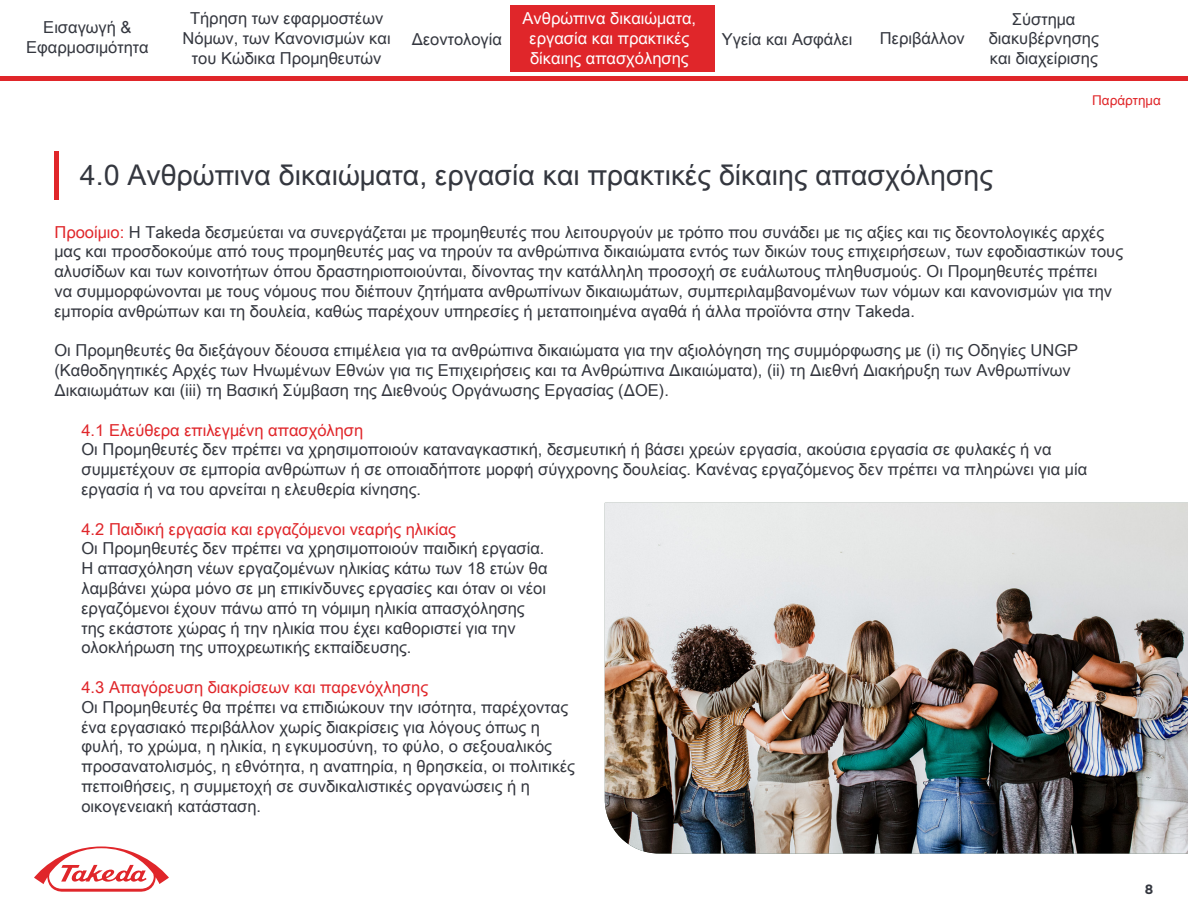
<style>
.page{position:relative;width:1188px;height:918px;background:#fff}
.page>*{position:absolute;margin:0;border:0;box-sizing:border-box;transform-origin:0 0}
.t1{font:28.5px "Arial Unicode MS";color:#34373f}
.t2{font:16.5px/19.8px "Arial Unicode MS";color:#34373f}
.t3{font:16.5px "Arial Unicode MS";color:#e0262a}
.t4{font:16.5px/19.8px "Arial Unicode MS";color:#fff;text-align:center}
.t5{font:13.5px "Arial Unicode MS";color:#e02629}
.t6{font:700 13.5px "Gotham";color:#34373f}
.s1{color:#e0262a}
</style>
<div class="page">
<svg style="left:34px;top:846px;width:135px;height:46px"></svg>
<hr style="left:0;top:77px;width:1188px;height:4px;background:#e0262a">
<div style="left:510px;top:5px;width:205px;height:67px;background:#e0262a"></div>
<img style="left:605px;top:503px;width:583px;height:351px">
<div style="left:54px;top:151px;width:5px;height:48px;background:#e0262a"></div>
<p class="t2" style="left:26px;top:17px;width:124px;text-align:center">Εισαγωγή &amp;<br>Εφαρμοσιμότητα</p>
<p class="t2" style="left:183px;top:8px;width:210px;text-align:center">Τήρηση των εφαρμοστέων<br>Νόμων, των Κανονισμών και του Κώδικα Προμηθευτών</p>
<p class="t2" style="left:412px;top:29px;width:92px">Δεοντολογία</p>
<p class="t4" style="left:523px;top:8px;width:175px">Ανθρώπινα δικαιώματα, εργασία και πρακτικές δίκαιης απασχόλησης</p>
<p class="t2" style="left:722px;top:29px;width:132px">Υγεία και Ασφάλει</p>
<p class="t2" style="left:880px;top:28px;width:86px">Περιβάλλον</p>
<p class="t2" style="left:989px;top:8px;width:112px;text-align:center">Σύστημα διακυβέρνησης και διαχείρισης</p>
<p class="t5" style="left:1092px;top:90px;width:70px">Παράρτημα</p>
<h1 class="t1" style="left:80px;top:155px;width:915px">4.0 Ανθρώπινα δικαιώματα, εργασία και πρακτικές δίκαιης απασχόλησης</h1>
<p class="t2" style="left:54px;top:222px;width:1070px"><span class="s1">Προοίμιο:</span> Η Takeda δεσμεύεται να συνεργάζεται με προμηθευτές που λειτουργούν με τρόπο που συνάδει με τις αξίες και τις δεοντολογικές αρχές μας και προσδοκούμε από τους προμηθευτές μας να τηρούν τα ανθρώπινα δικαιώματα εντός των δικών τους επιχειρήσεων, των εφοδιαστικών τους αλυσίδων και των κοινοτήτων όπου δραστηριοποιούνται, δίνοντας την κατάλληλη προσοχή σε ευάλωτους πληθυσμούς. Οι Προμηθευτές πρέπει<br>να συμμορφώνονται με τους νόμους που διέπουν ζητήματα ανθρωπίνων δικαιωμάτων, συμπεριλαμβανομένων των νόμων και κανονισμών για την εμπορία ανθρώπων και τη δουλεία, καθώς παρέχουν υπηρεσίες ή μεταποιημένα αγαθά ή άλλα προϊόντα στην Takeda.</p>
<p class="t2" style="left:54px;top:340px;width:1025px">Οι Προμηθευτές θα διεξάγουν δέουσα επιμέλεια για τα ανθρώπινα δικαιώματα για την αξιολόγηση της συμμόρφωσης με (i) τις Οδηγίες UNGP (Καθοδηγητικές Αρχές των Ηνωμένων Εθνών για τις Επιχειρήσεις και τα Ανθρώπινα Δικαιώματα), (ii) τη Διεθνή Διακήρυξη των Ανθρωπίνων<br>Δικαιωμάτων και (iii) τη Βασική Σύμβαση της Διεθνούς Οργάνωσης Εργασίας (ΔΟΕ).</p>
<p class="t3" style="left:81px;top:418px;width:283px">4.1 Ελεύθερα επιλεγμένη απασχόληση</p>
<p class="t2" style="left:81px;top:439px;width:1007px">Οι Προμηθευτές δεν πρέπει να χρησιμοποιούν καταναγκαστική, δεσμευτική ή βάσει χρεών εργασία, ακούσια εργασία σε φυλακές ή να συμμετέχουν σε εμπορία ανθρώπων ή σε οποιαδήποτε μορφή σύγχρονης δουλείας. Κανένας εργαζόμενος δεν πρέπει να πληρώνει για μία εργασία ή να του αρνείται η ελευθερία κίνησης.</p>
<p class="t3" style="left:81px;top:517px;width:376px">4.2 Παιδική εργασία και εργαζόμενοι νεαρής ηλικίας</p>
<p class="t2" style="left:81px;top:538px;width:468px">Οι Προμηθευτές δεν πρέπει να χρησιμοποιούν παιδική εργασία.<br>Η απασχόληση νέων εργαζομένων ηλικίας κάτω των 18 ετών θα λαμβάνει χώρα μόνο σε μη επικίνδυνες εργασίες και όταν οι νέοι εργαζόμενοι έχουν πάνω από τη νόμιμη ηλικία απασχόλησης της εκάστοτε χώρας ή την ηλικία που έχει καθοριστεί για την ολοκλήρωση της υποχρεωτικής εκπαίδευσης.</p>
<p class="t3" style="left:81px;top:675px;width:348px">4.3 Απαγόρευση διακρίσεων και παρενόχλησης</p>
<p class="t2" style="left:81px;top:697px;width:495px">Οι Προμηθευτές θα πρέπει να επιδιώκουν την ισότητα, παρέχοντας ένα εργασιακό περιβάλλον χωρίς διακρίσεις για λόγους όπως η φυλή, το χρώμα, η ηλικία, η εγκυμοσύνη, το φύλο, ο σεξουαλικός προσανατολισμός, η εθνότητα, η αναπηρία, η θρησκεία, οι πολιτικές πεποιθήσεις, η συμμετοχή σε συνδικαλιστικές οργανώσεις ή η οικογενειακή κατάσταση.</p>
<p class="t6" style="left:1145px;top:880px;width:10px">8</p>
</div>
